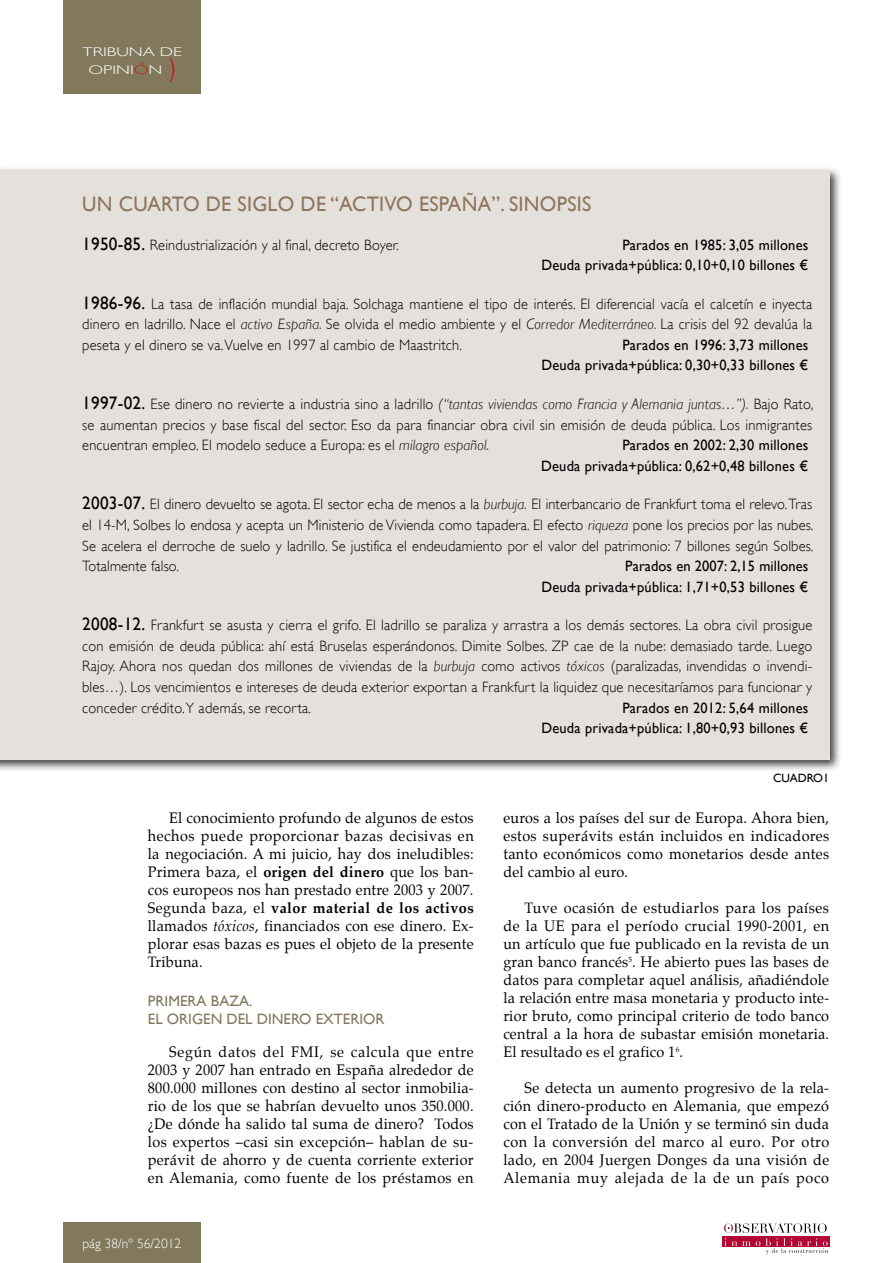
<style>
.page{position:relative;width:893px;height:1263px;background:#fff}
.page>*{position:absolute;margin:0;border:0;box-sizing:border-box;transform-origin:0 0}
.t1{font:21px "Gill Sans";letter-spacing:.015em;color:#8e755c;scale:.96 1}
.t2{font:300 15px/20.5px "Gill Sans";letter-spacing:.015em;color:#000;text-align:justify;scale:.96 1}
.t3{font:15px/18px "Palatino";letter-spacing:.02em;color:#000;text-align:justify;scale:.96 1}
.t4{font:15px/20.5px "Gill Sans";letter-spacing:.015em;color:#000;text-align:right;scale:.96 1}
.t5{font:15px/18px "Gill Sans";color:#82795d}
.t6{font:300 13.5px "Gill Sans";color:#fff}
.t7{font:300 12.6px/18px "Gill Sans";color:#fff;text-align:center;scale:1.43 1}
.t8{font:12px "Gill Sans";color:#000}
.s1{color:#cd171a}
.s2{font-family:"Helvetica Neue LT Std";font-stretch:condensed;font-size:27px;color:#cd171a}
.s3{font-weight:400;font-size:18px}
.s4{font-style:italic}
.s5{font-weight:700}
</style>
<div class="page">
<div style="left:63px;top:1223px;width:137px;height:40px;background:#82795d"></div>
<div style="left:64px;top:0;width:137px;height:94px;background:#82795d"></div>
<div style="left:722px;top:1236px;width:107px;height:11px;background:#b10933"></div>
<svg style="left:724px;top:1223px;width:104px;height:31px"></svg>
<div style="left:0;top:166px;width:842px;height:606px;background:#000;opacity:.75"></div>
<div style="left:0;top:170px;width:829px;height:589px;background:#e4e0db"></div>
<p class="t7" style="left:82px;top:43px;width:71px">TRIBUNA DE<br>OPINI<span class="s1">Ó</span>N <span class="s2">)</span></p>
<h1 class="t1" style="left:82px;top:192px;width:532px">UN CUARTO DE SIGLO DE “ACTIVO ESPAÑA”. SINOPSIS</h1>
<p class="t2" style="left:82px;top:234px;width:332px"><span class="s3">1950-85.</span> Reindustrialización y al final, decreto Boyer.</p>
<p class="t4" style="left:541px;top:234px;width:280px">Parados en 1985: 3,05 millones<br>Deuda privada+pública: 0,10+0,10 billones €</p>
<p class="t2" style="left:82px;top:293px;width:762px"><span class="s3">1986-96.</span> La tasa de inflación mundial baja. Solchaga mantiene el tipo de interés. El diferencial vacía el calcetín e inyecta dinero en ladrillo. Nace el <span class="s4">activo España.</span> Se olvida el medio ambiente y el <span class="s4">Corredor Mediterráneo.</span> La crisis del 92 devalúa la peseta y el dinero se va. Vuelve en 1997 al cambio de Maastritch.</p>
<p class="t4" style="left:541px;top:334px;width:280px">Parados en 1996: 3,73 millones<br>Deuda privada+pública: 0,30+0,33 billones €</p>
<p class="t2" style="left:82px;top:394px;width:763px"><span class="s3">1997-02.</span> Ese dinero no revierte a industria sino a ladrillo <span class="s4">(“tantas viviendas como Francia y Alemania juntas…”).</span> Bajo Rato, se aumentan precios y base fiscal del sector. Eso da para financiar obra civil sin emisión de deuda pública. Los inmigrantes encuentran empleo. El modelo seduce a Europa: es el <span class="s4">milagro español.</span></p>
<p class="t4" style="left:541px;top:435px;width:280px">Parados en 2002: 2,30 millones<br>Deuda privada+pública: 0,62+0,48 billones €</p>
<p class="t2" style="left:82px;top:494px;width:763px"><span class="s3">2003-07.</span> El dinero devuelto se agota. El sector echa de menos a la <span class="s4">burbuja.</span> El interbancario de Frankfurt toma el relevo. Tras el 14-M, Solbes lo endosa y acepta un Ministerio de Vivienda como tapadera. El efecto <span class="s4">riqueza</span> pone los precios por las nubes.<br>Se acelera el derroche de suelo y ladrillo. Se justifica el endeudamiento por el valor del patrimonio: 7 billones según Solbes.<br>Totalmente falso.</p>
<p class="t4" style="left:541px;top:556px;width:280px">Parados en 2007: 2,15 millones<br>Deuda privada+pública: 1,71+0,53 billones €</p>
<p class="t2" style="left:82px;top:615px;width:762px"><span class="s3">2008-12.</span> Frankfurt se asusta y cierra el grifo. El ladrillo se paraliza y arrastra a los demás sectores. La obra civil prosigue con emisión de deuda pública: ahí está Bruselas esperándonos. Dimite Solbes. ZP cae de la nube: demasiado tarde. Luego Rajoy. Ahora nos quedan dos millones de viviendas de la <span class="s4">burbuja</span> como activos <span class="s4">tóxicos</span> (paralizadas, invendidas o invendi&shy;bles…). Los vencimientos e intereses de deuda exterior exportan a Frankfurt la liquidez que necesitaríamos para funcionar y conceder crédito. Y además, se recorta.</p>
<p class="t4" style="left:541px;top:697px;width:280px">Parados en 2012: 5,64 millones<br>Deuda privada+pública: 1,80+0,93 billones €</p>
<p class="t8" style="left:773px;top:771px;width:58px">CUADRO1</p>
<p class="t3" style="left:148px;top:809px;width:341px;text-indent:21px">El conocimiento profundo de algunos de estos hechos puede proporcionar bazas decisivas en la negociación. A mi juicio, hay dos ineludibles:<br>Primera baza, el <span class="s5">origen del dinero</span> que los ban&shy;cos europeos nos han prestado entre 2003 y 2007.<br>Segunda baza, el <span class="s5">valor material de los activos </span>llamados <span class="s4">tóxicos</span>, financiados con ese dinero. Ex&shy;plorar esas bazas es pues el objeto de la presente Tribuna.</p>
<p class="t5" style="left:148px;top:992px;width:238px">PRIMERA BAZA.<br>EL ORIGEN DEL DINERO EXTERIOR</p>
<p class="t3" style="left:148px;top:1043px;width:341px;text-indent:21px">Según datos del FMI, se calcula que entre 2003 y 2007 han entrado en España alrededor de 800.000 millones con destino al sector inmobilia&shy;rio de los que se habrían devuelto unos 350.000. ¿De dónde ha salido tal suma de dinero? Todos los expertos –casi sin excepción– hablan de su&shy;perávit de ahorro y de cuenta corriente exterior en Alemania, como fuente de los préstamos en</p>
<p class="t6" style="left:82px;top:1236px;width:100px">pág 38/nº 56/2012</p>
<p class="t3" style="left:503px;top:809px;width:341px">euros a los países del sur de Europa. Ahora bien, estos superávits están incluidos en indicadores tanto económicos como monetarios desde antes del cambio al euro.</p>
<p class="t3" style="left:503px;top:899px;width:341px;text-indent:21px">Tuve ocasión de estudiarlos para los países de la UE para el período crucial 1990-2001, en un artículo que fue publicado en la revista de un gran banco francés<sup>5</sup>. He abierto pues las bases de datos para completar aquel análisis, añadiéndole la relación entre masa monetaria y producto inte&shy;rior bruto, como principal criterio de todo banco central a la hora de subastar emisión monetaria.<br>El resultado es el grafico 1<sup>6</sup>.</p>
<p class="t3" style="left:503px;top:1079px;width:341px;text-indent:21px">Se detecta un aumento progresivo de la rela&shy;ción dinero-producto en Alemania, que empezó con el Tratado de la Unión y se terminó sin duda con la conversión del marco al euro. Por otro lado, en 2004 Juergen Donges da una visión de Alemania muy alejada de la de un país poco</p>
</div>
